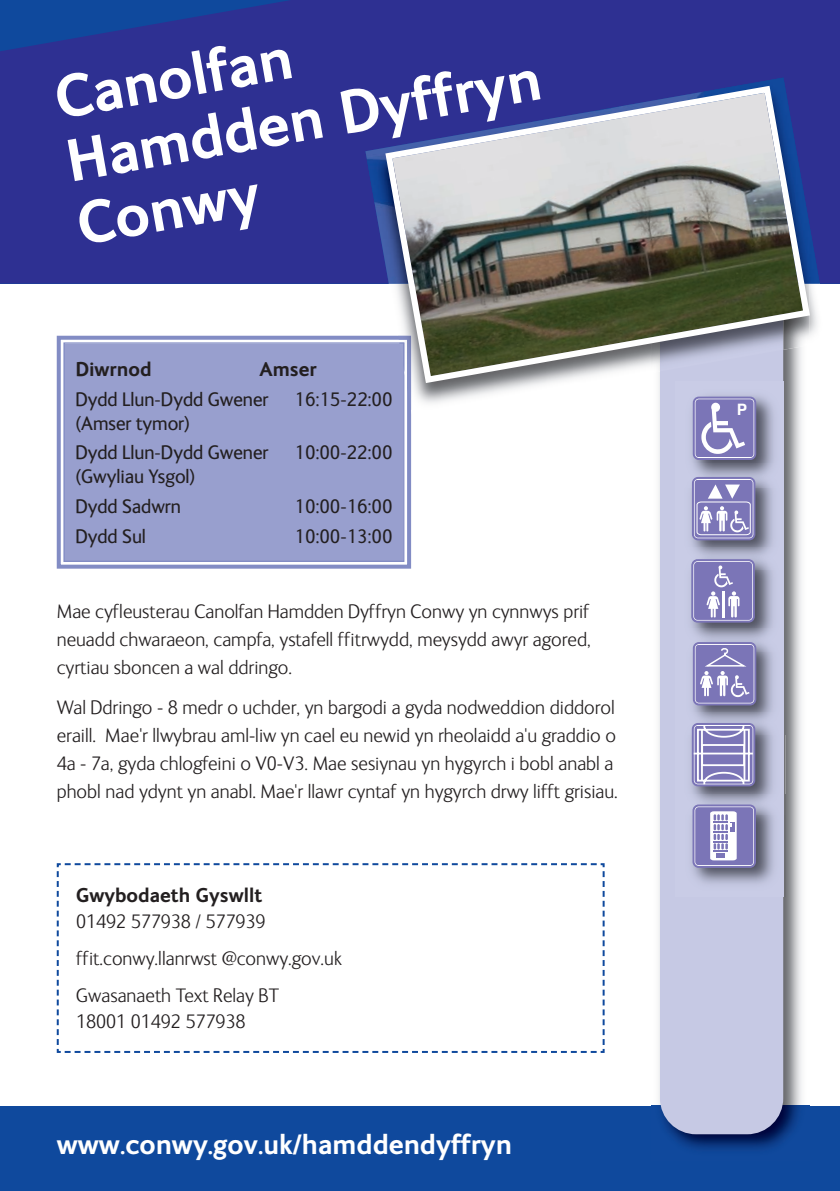
<style>
.page{position:relative;width:840px;height:1191px;background:#fff}
.page>*{position:absolute;margin:0;border:0;box-sizing:border-box;transform-origin:0 0}
.t1{font:700 60px/64px "FS Ingrid";color:#fff}
.t2{font:700 28px "FS Ingrid";color:#fff}
.t3{font:300 20px/28px "FS Ingrid";color:#231f20}
.t4{font:20px/29.6px "FS Ingrid";color:#231f20}
.t5{font:700 20px "FS Ingrid";color:#231f20}
.t6{font:700 15.8px "Helvetica";color:#fff}
</style>
<div class="page">
<div style="left:0;top:1106px;width:839px;height:85px;background:#0f499d"></div>
<svg style="left:56px;top:863px;width:549px;height:190px"></svg>
<div style="left:0;top:0;width:839px;height:283px;background:#2e3092"></div>
<div style="left:65px;top:344px;width:338px;height:216px;background:#989fce"></div>
<div style="left:57px;top:336px;width:354px;height:232px;border:4px solid #828cc4"></div>
<div style="left:63px;top:342px;width:341px;height:220px;border:1px solid #828cc4"></div>
<img style="left:651px;top:386px;width:157px;height:764px">
<div style="left:659px;top:239px;width:123px;height:895px;background:#c6c9e4;border-radius:36px"></div>
<img style="left:692px;top:386px;width:93px;height:326px">
<div style="left:692px;top:396px;width:63px;height:64px;border:2px solid #7b75b7;border-radius:5px"></div>
<svg style="left:695px;top:399px;width:58px;height:58px;background:#948fc4"></svg>
<div style="left:691px;top:477px;width:64px;height:63px;border:2px solid #7b75b7;border-radius:5px"></div>
<svg style="left:694px;top:479px;width:58px;height:58px;background:#9d99c9"></svg>
<svg style="left:691px;top:559px;width:63px;height:63px"></svg>
<div style="left:692px;top:560px;width:61px;height:61px;border:1px solid #7b75b7;border-radius:5px"></div>
<svg style="left:693px;top:562px;width:58px;height:58px;background:#918cc3"></svg>
<div style="left:692px;top:642px;width:63px;height:63px;border:2px solid #7b75b7;border-radius:5px"></div>
<svg style="left:695px;top:645px;width:58px;height:57px;background:#928dc3"></svg>
<img style="left:782px;top:712px;width:3px;height:184px">
<img style="left:692px;top:712px;width:80px;height:82px">
<svg style="left:691px;top:723px;width:63px;height:63px;background:#9c97c8"></svg>
<div style="left:700px;top:744px;width:44px;height:22px;border:2px solid #fff"></div>
<hr style="left:700px;top:729px;width:2px;height:51px;background:#fff">
<hr style="left:743px;top:729px;width:2px;height:51px;background:#fff">
<img style="left:693px;top:814px;width:80px;height:69px">
<img style="left:695px;top:794px;width:89px;height:20px">
<div style="left:692px;top:804px;width:63px;height:64px;border:2px solid #7b75b7;border-radius:5px"></div>
<svg style="left:694px;top:807px;width:58px;height:58px;background:#9e9aca"></svg>
<img style="left:813px;top:283px;width:16px;height:50px">
<img style="left:402px;top:386px;width:127px;height:29px">
<img style="left:365px;top:78px;width:454px;height:205px">
<img style="left:402px;top:386px;width:9px;height:24px">
<img style="left:381px;top:82px;width:432px;height:304px">
<h1 class="t1" style="left:51px;top:73px;width:482px;rotate:-10deg">Canolfan<br>Hamdden Dyffryn<br>Conwy</h1>
<p class="t5" style="left:75px;top:362px;width:78px">Diwrnod</p>
<p class="t5" style="left:259px;top:362px;width:59px">Amser</p>
<p class="t4" style="left:75px;top:386px;width:195px">Dydd Llun-Dydd Gwener</p>
<p class="t4" style="left:294px;top:386px;width:100px">16:15-22:00</p>
<p class="t4" style="left:75px;top:410px;width:195px">(Amser tymor)<br>Dydd Llun-Dydd Gwener</p>
<p class="t4" style="left:294px;top:439px;width:99px">10:00-22:00</p>
<p class="t4" style="left:75px;top:463px;width:122px">(Gwyliau Ysgol)<br>Dydd Sadwrn</p>
<p class="t4" style="left:294px;top:493px;width:99px">10:00-16:00</p>
<p class="t4" style="left:75px;top:523px;width:72px">Dydd Sul</p>
<p class="t4" style="left:294px;top:523px;width:99px">10:00-13:00</p>
<p class="t3" style="left:57px;top:599px;width:535px;text-align:justify">Mae cyfleusterau Canolfan Hamdden Dyffryn Conwy yn cynnwys prif neuadd chwaraeon, campfa, ystafell ffitrwydd, meysydd awyr agored, cyrtiau sboncen a wal ddringo.</p>
<p class="t3" style="left:57px;top:695px;width:562px">Wal Ddringo - 8 medr o uchder, yn bargodi a gyda nodweddion diddorol eraill. Mae'r llwybrau aml-liw yn cael eu newid yn rheolaidd a'u graddio o 4a - 7a, gyda chlogfeini o V0-V3. Mae sesiynau yn hygyrch i bobl anabl a phobl nad ydynt yn anabl. Mae'r llawr cyntaf yn hygyrch drwy lifft grisiau.</p>
<p class="t5" style="left:76px;top:887px;width:187px">Gwybodaeth Gyswllt</p>
<p class="t3" style="left:76px;top:904px;width:267px;line-height:37.4px">01492 577938 / 577939 ffit.conwy.llanrwst @conwy.gov.uk<br>Gwasanaeth Text Relay BT</p>
<p class="t3" style="left:76px;top:1009px;width:170px">18001 01492 577938</p>
<h2 class="t2" style="left:57px;top:1135px;width:456px">www.conwy.gov.uk/hamddendyffryn</h2>
<p class="t6" style="left:736px;top:396px;width:12px">P</p>
</div>
